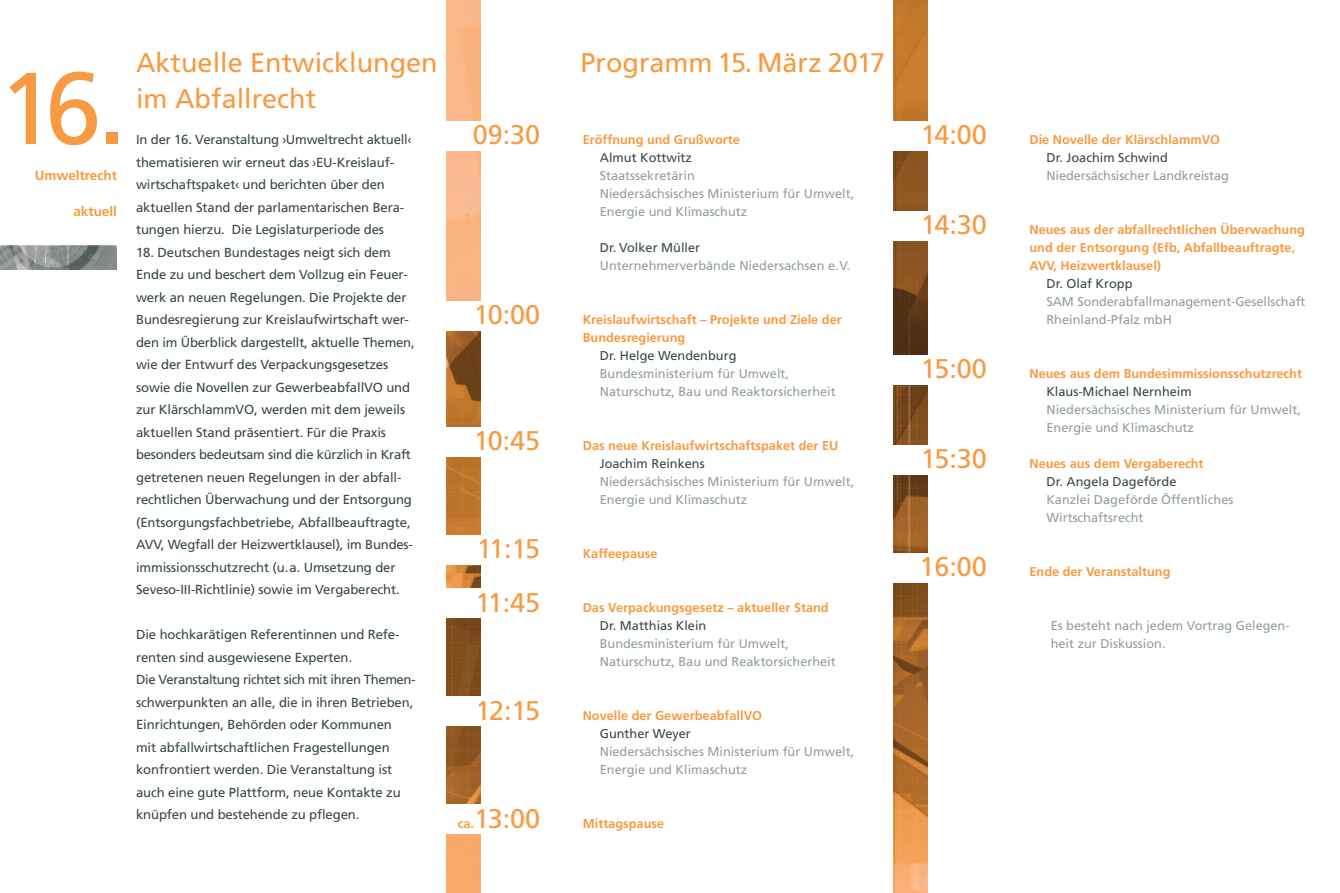
<style>
.page{position:relative;width:1340px;height:893px;background:#fff}
.page>*{position:absolute;margin:0;border:0;box-sizing:border-box;transform-origin:0 0}
.t1{font:102px "Frutiger";color:#f89a41}
.t2{font:27px/54px "Frutiger";color:#f89a41}
.t3{font:700 13.5px "Frutiger";color:#f89a41}
.t4{font:13.2px/22.5px "Frutiger";letter-spacing:-.01em;color:#384947}
.t5{font:12.75px/18px "Frutiger";color:#91a09c}
.t6{font:700 12.75px/18px "Frutiger";color:#f89a41}
.t7{font:12.75px "Frutiger";color:#384947}
.s1{font-weight:700;font-size:12.75px}
</style>
<div class="page">
<img style="left:446px;top:0;width:34px;height:893px">
<img style="left:893px;top:0;width:34px;height:893px">
<div style="left:893px;top:121px;width:93px;height:29px;background:#fff"></div>
<div style="left:893px;top:211px;width:93px;height:29px;background:#fff"></div>
<div style="left:893px;top:355px;width:93px;height:29px;background:#fff"></div>
<div style="left:893px;top:445px;width:93px;height:29px;background:#fff"></div>
<div style="left:893px;top:553px;width:93px;height:29px;background:#fff"></div>
<div style="left:446px;top:121px;width:94px;height:29px;background:#fff"></div>
<div style="left:446px;top:301px;width:94px;height:29px;background:#fff"></div>
<div style="left:446px;top:427px;width:94px;height:29px;background:#fff"></div>
<div style="left:446px;top:535px;width:94px;height:29px;background:#fff"></div>
<div style="left:446px;top:588px;width:94px;height:30px;background:#fff"></div>
<div style="left:446px;top:696px;width:94px;height:30px;background:#fff"></div>
<div style="left:446px;top:804px;width:94px;height:30px;background:#fff"></div>
<img style="left:0;top:245px;width:117px;height:25px">
<h1 class="t1" style="left:-2px;top:68px;width:129px">16.</h1>
<p class="t3" style="left:35px;top:170px;width:84px">Umweltrecht</p>
<p class="t3" style="left:73px;top:206px;width:45px">aktuell</p>
<h2 class="t2" style="left:136px;top:38px;width:303px">Aktuelle Entwicklungen</h2>
<h2 class="t2" style="left:580px;top:38px;width:306px">Programm 15. März 2017</h2>
<h2 class="t2" style="left:136px;top:74px;width:182px">im Abfallrecht</h2>
<p class="t4" style="left:136px;top:129px;width:277px">In der 16. Veranstaltung ›Umweltrecht aktuell‹ thematisieren wir erneut das ›EU-Kreislauf&shy;wirtschaftspaket‹ und berichten über den aktuellen Stand der parlamentarischen Bera&shy;tungen hierzu. Die Legislaturperiode des</p>
<p class="t4" style="left:136px;top:242px;width:280px">18. Deutschen Bundestages neigt sich dem Ende zu und beschert dem Vollzug ein Feuer&shy;werk an neuen Regelungen. Die Projekte der Bundesregierung zur Kreislaufwirtschaft wer&shy;den im Überblick dargestellt, aktuelle Themen, wie der Entwurf des Verpackungsgesetzes sowie die Novellen zur GewerbeabfallVO und zur KlärschlammVO, werden mit dem jeweils aktuellen Stand präsentiert. Für die Praxis besonders bedeutsam sind die kürzlich in Kraft getretenen neuen Regelungen in der abfall&shy;rechtlichen Überwachung und der Entsorgung (Entsorgungsfachbetriebe, Abfallbeauftragte, AVV, Wegfall der Heizwertklausel), im Bundes&shy;immissionsschutzrecht (u.a. Umsetzung der Seveso-III-Richtlinie) sowie im Vergaberecht.</p>
<p class="t4" style="left:136px;top:624px;width:281px">Die hochkarätigen Referentinnen und Refe&shy;renten sind ausgewiesene Experten.<br>Die Veranstaltung richtet sich mit ihren Themen&shy;schwerpunkten an alle, die in ihren Betrieben, Einrichtungen, Behörden oder Kommunen<br>mit abfallwirtschaftlichen Fragestellungen konfrontiert werden. Die Veranstaltung ist auch eine gute Plattform, neue Kontakte zu knüpfen und bestehende zu pflegen.</p>
<h2 class="t2" style="left:472px;top:110px;width:69px">09:30</h2>
<h2 class="t2" style="left:474px;top:290px;width:68px">10:00</h2>
<h2 class="t2" style="left:474px;top:416px;width:68px">10:45</h2>
<h2 class="t2" style="left:475px;top:524px;width:66px">11:15<br>11:45</h2>
<h2 class="t2" style="left:475px;top:686px;width:66px">12:15</h2>
<h2 class="t2" style="left:458px;top:794px;width:84px"><span class="s1">ca.</span>13:00</h2>
<p class="t6" style="left:583px;top:132px;width:159px">Eröffnung und Grußworte</p>
<p class="t7" style="left:600px;top:152px;width:94px">Almut Kottwitz</p>
<p class="t5" style="left:600px;top:168px;width:256px">Staatssekretärin<br>Niedersächsisches Ministerium für Umwelt,<br>Energie und Klimaschutz</p>
<p class="t7" style="left:600px;top:242px;width:102px">Dr. Volker Müller</p>
<p class="t5" style="left:600px;top:258px;width:252px">Unternehmerverbände Niedersachsen e.V.</p>
<p class="t6" style="left:583px;top:312px;width:260px">Kreislaufwirtschaft – Projekte und Ziele der<br>Bundesregierung</p>
<p class="t7" style="left:600px;top:350px;width:138px">Dr. Helge Wendenburg</p>
<p class="t5" style="left:600px;top:366px;width:237px">Bundesministerium für Umwelt,<br>Naturschutz, Bau und Reaktorsicherheit</p>
<p class="t6" style="left:583px;top:438px;width:257px">Das neue Kreislaufwirtschaftspaket der EU</p>
<p class="t7" style="left:600px;top:458px;width:106px">Joachim Reinkens</p>
<p class="t5" style="left:600px;top:474px;width:256px">Niedersächsisches Ministerium für Umwelt,<br>Energie und Klimaschutz</p>
<p class="t6" style="left:583px;top:546px;width:76px">Kaffeepause</p>
<p class="t6" style="left:583px;top:600px;width:247px">Das Verpackungsgesetz – aktueller Stand</p>
<p class="t7" style="left:600px;top:620px;width:108px">Dr. Matthias Klein</p>
<p class="t5" style="left:600px;top:636px;width:237px">Bundesministerium für Umwelt,<br>Naturschutz, Bau und Reaktorsicherheit</p>
<p class="t6" style="left:583px;top:708px;width:181px">Novelle der GewerbeabfallVO</p>
<p class="t7" style="left:600px;top:728px;width:93px">Gunther Weyer</p>
<p class="t5" style="left:600px;top:744px;width:256px">Niedersächsisches Ministerium für Umwelt,<br>Energie und Klimaschutz</p>
<p class="t6" style="left:583px;top:816px;width:83px">Mittagspause</p>
<h2 class="t2" style="left:920px;top:110px;width:68px">14:00</h2>
<h2 class="t2" style="left:920px;top:200px;width:68px">14:30</h2>
<h2 class="t2" style="left:920px;top:344px;width:68px">15:00</h2>
<h2 class="t2" style="left:920px;top:434px;width:68px">15:30</h2>
<h2 class="t2" style="left:919px;top:542px;width:69px">16:00</h2>
<p class="t6" style="left:1029px;top:132px;width:192px">Die Novelle der KlärschlammVO</p>
<p class="t7" style="left:1046px;top:152px;width:123px">Dr. Joachim Schwind</p>
<p class="t5" style="left:1046px;top:168px;width:184px">Niedersächsischer Landkreistag</p>
<p class="t6" style="left:1029px;top:222px;width:277px">Neues aus der abfallrechtlichen Überwachung und der Entsorgung (Efb, Abfallbeauftragte,<br>AVV, Heizwertklausel)</p>
<p class="t7" style="left:1046px;top:278px;width:87px">Dr. Olaf Kropp</p>
<p class="t5" style="left:1046px;top:294px;width:261px">SAM Sonderabfallmanagement-Gesellschaft<br>Rheinland-Pfalz mbH</p>
<p class="t6" style="left:1029px;top:366px;width:274px">Neues aus dem Bundesimmissionsschutzrecht</p>
<p class="t7" style="left:1046px;top:386px;width:147px">Klaus-Michael Nernheim</p>
<p class="t5" style="left:1046px;top:402px;width:256px">Niedersächsisches Ministerium für Umwelt,<br>Energie und Klimaschutz</p>
<p class="t6" style="left:1029px;top:456px;width:176px">Neues aus dem Vergaberecht</p>
<p class="t7" style="left:1046px;top:476px;width:131px">Dr. Angela Dageförde</p>
<p class="t5" style="left:1046px;top:492px;width:188px">Kanzlei Dageförde Öffentliches<br>Wirtschaftsrecht</p>
<p class="t6" style="left:1029px;top:564px;width:143px">Ende der Veranstaltung</p>
<p class="t5" style="left:1050px;top:618px;width:240px">Es besteht nach jedem Vortrag Gelegen&shy;heit zur Diskussion.</p>
</div>
